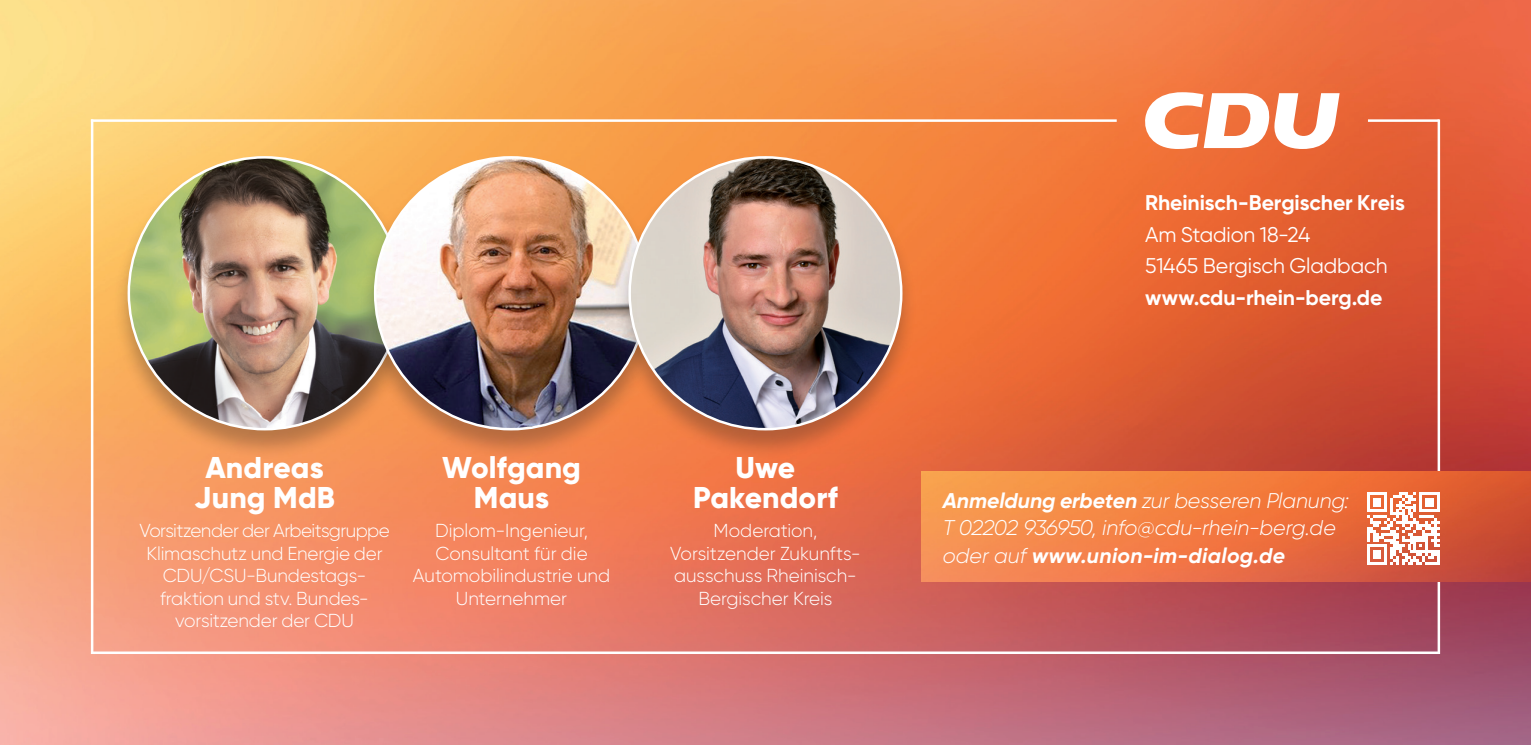
<style>
.page{position:relative;width:1531px;height:745px;background:#fff}
.page>*{position:absolute;margin:0;border:0;box-sizing:border-box;transform-origin:0 0}
.VK_Adresse{font:800 30px "Gilroy";letter-spacing:.005em;color:#fff}
.Info{font:italic 300 21.25px/27.5px "Gilroy";letter-spacing:-.01em;color:#fff}
.VK_Adresse-2{font:21.25px/31.8px "Gilroy";letter-spacing:-.005em;color:#fff}
.t1{font:700 21.25px "Gilroy";letter-spacing:-.005em;color:#fff}
.VK_Adresse-3{font:300 18.75px/22.5px "Gilroy";letter-spacing:-.005em;color:#fff;text-align:center}
.s1{font-weight:700}
</style>
<div class="page">
<img style="left:0;top:0;width:1531px;height:744px">
<svg style="left:1143px;top:92px;width:196px;height:57px"></svg>
<hr style="left:91px;top:119px;width:1026px;height:3px;background:#fff">
<hr style="left:91px;top:119px;width:2px;height:534px;background:#fff">
<hr style="left:1437px;top:119px;width:3px;height:534px;background:#fff">
<hr style="left:1368px;top:119px;width:71px;height:3px;background:#fff">
<hr style="left:92px;top:651px;width:1347px;height:2px;background:#fff">
<img style="left:921px;top:471px;width:610px;height:110px">
<div style="left:113px;top:155px;width:304px;height:304px;background:#231f20;opacity:.3"></div>
<img style="left:129px;top:157px;width:271px;height:272px;border-radius:136px">
<div style="left:359px;top:155px;width:304px;height:304px;background:#231f20;opacity:.3"></div>
<img style="left:375px;top:157px;width:272px;height:272px;border-radius:136px">
<div style="left:613px;top:155px;width:305px;height:304px;background:#231f20;opacity:.3"></div>
<img style="left:630px;top:157px;width:271px;height:272px;border-radius:136px">
<svg style="left:1367px;top:491px;width:72px;height:73px"></svg>
<p class="VK_Adresse" style="left:205px;top:448px;width:120px">Andreas</p>
<p class="VK_Adresse" style="left:194px;top:478px;width:142px">Jung MdB</p>
<p class="VK_Adresse-3" style="left:139px;top:519px;width:252px">Vorsitzender der Arbeitsgruppe<br>Klimaschutz und Energie der<br>CDU/CSU-Bundestags&shy;fraktion und stv. Bundes&shy;vorsitzender der CDU</p>
<p class="VK_Adresse" style="left:442px;top:448px;width:140px">Wolfgang</p>
<p class="VK_Adresse" style="left:474px;top:478px;width:77px">Maus</p>
<p class="VK_Adresse-3" style="left:413px;top:519px;width:199px">Diplom-Ingenieur,<br>Consultant für die<br>Automobilindustrie und<br>Unternehmer</p>
<p class="VK_Adresse" style="left:735px;top:448px;width:61px">Uwe</p>
<p class="VK_Adresse" style="left:693px;top:478px;width:146px">Pakendorf</p>
<p class="VK_Adresse-3" style="left:670px;top:519px;width:192px">Moderation,<br>Vorsitzender Zukunfts&shy;ausschuss Rheinisch-<br>Bergischer Kreis</p>
<p class="t1" style="left:1145px;top:189px;width:261px">Rheinisch-Bergischer Kreis</p>
<p class="VK_Adresse-2" style="left:1145px;top:218px;width:244px">Am Stadion 18-24<br>51465 Bergisch Gladbach <span class="s1">www.cdu-rhein-berg.de</span></p>
<p class="Info" style="left:943px;top:486px;width:408px"><span class="s1">Anmeldung erbeten</span> zur besseren Planung:<br>T 02202 936950, info@cdu-rhein-berg.de oder auf <span class="s1">www.union-im-dialog.de</span></p>
</div>
